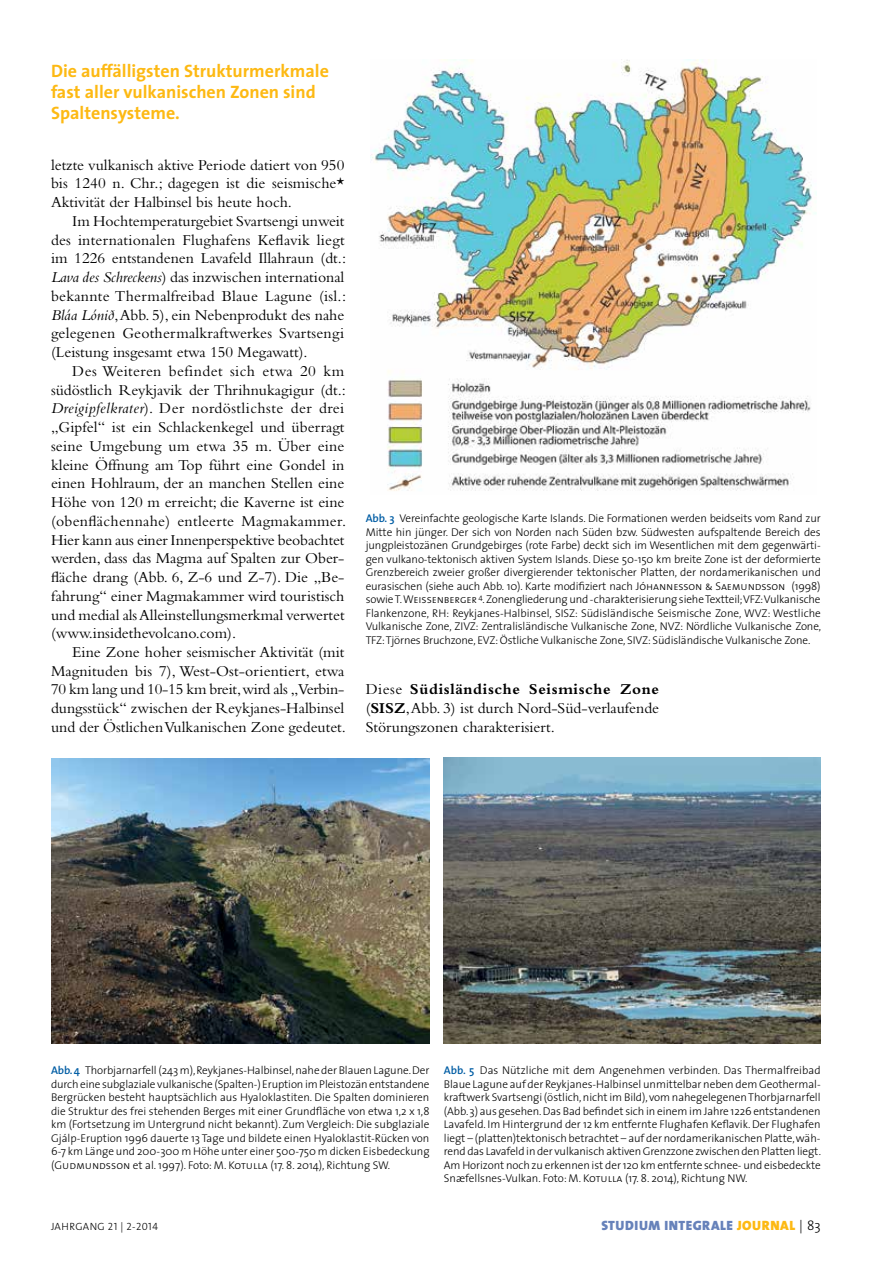
<style>
.page{position:relative;width:893px;height:1263px;background:#fff}
.page>*{position:absolute;margin:0;border:0;box-sizing:border-box;transform-origin:0 0}
.t1{font:700 18px/21px "The Sans";color:#fdb913}
.t2{font:15.75px/18.8px "Bembo";color:#000;text-align:justify}
.t3{font:900 13.5px "The Sans";letter-spacing:.04em;color:#6782ba}
.t4{font:300 11.25px/13.5px "The Sans";letter-spacing:-.005em;color:#000;text-align:justify}
.t5{font:10.5px "The Sans Light Caps";letter-spacing:.04em;color:#000}
.s1{font-style:italic}
.s2{font-weight:600;color:#005da4}
.s3{font-family:"The Sans Light Caps";font-weight:400}
.s4{font-weight:700}
.s5{color:#fdb913}
.s6{font-weight:300;color:#000}
</style>
<div class="page">
<img style="left:51px;top:758px;width:378px;height:285px">
<img style="left:444px;top:758px;width:377px;height:285px">
<img style="left:370px;top:59px;width:446px;height:432px">
<h1 class="t1" style="left:51px;top:60px;width:279px">Die auffälligsten Strukturmerkmale fast aller vulkanischen Zonen sind<br>Spaltensysteme.</h1>
<h2 class="t2" style="left:51px;top:155px;width:295px">letzte vulkanisch aktive Periode datiert von 950 bis 1240 n. Chr.; dagegen ist die seismische* Aktivität der Halbinsel bis heute hoch.</h2>
<p class="t2" style="left:51px;top:211px;width:297px;text-indent:21px">Im Hochtemperaturgebiet Svartsengi unweit des internationalen Flughafens Keflavik liegt im 1226 entstandenen Lavafeld Illahraun (dt.:<br><span class="s1">Lava des Schreckens</span>) das inzwischen international bekannte Thermalfreibad Blaue Lagune (isl.:<br><span class="s1">Bláa Lónið</span>, Abb. 5), ein Nebenprodukt des nahe gelegenen Geothermalkraftwerkes Svartsengi (Leistung insgesamt etwa 150 Megawatt).</p>
<p class="t2" style="left:51px;top:361px;width:297px;text-align:left;text-indent:21px">Des Weiteren befindet sich etwa 20 km südöstlich Reykjavik der Thrihnukagigur (dt.:<br><span class="s1">Dreigipfelkrater</span>). Der nordöstlichste der drei „Gipfel“ ist ein Schlackenkegel und überragt seine Umgebung um etwa 35 m. Über eine kleine Öffnung am Top führt eine Gondel in einen Hohlraum, der an manchen Stellen eine Höhe von 120 m erreicht; die Kaverne ist eine (obenflächennahe) entleerte Magmakammer.<br>Hier kann aus einer Innenperspektive beobachtet werden, dass das Magma auf Spalten zur Ober&shy;fläche drang (Abb. 6, Z-6 und Z-7). Die „Be&shy;fahrung“ einer Magmakammer wird touristisch und medial als Alleinstellungsmerkmal verwertet (www.insidethevolcano.com).</p>
<h2 class="t2" style="left:51px;top:642px;width:296px;text-indent:21px">Eine Zone hoher seismischer Aktivität (mit Magnituden bis 7), West-Ost-orientiert, etwa 70 km lang und 10-15 km breit, wird als „Verbin&shy;dungsstück“ zwischen der Reykjanes-Halbinsel und der Östlichen Vulkanischen Zone gedeutet.</h2>
<p class="t4" style="left:366px;top:511px;width:457px"><span class="s2">Abb. 3</span> Vereinfachte geologische Karte Islands. Die Formationen werden beidseits vom Rand zur Mitte hin jünger. Der sich von Norden nach Süden bzw. Südwesten aufspaltende Bereich des jungpleistozänen Grundgebirges (rote Farbe) deckt sich im Wesentlichen mit dem gegenwärti&shy;gen vulkano-tektonisch aktiven System Islands. Diese 50-150 km breite Zone ist der deformierte Grenzbereich zweier großer divergierender tektonischer Platten, der nordamerikanischen und eurasischen (siehe auch Abb. 10). Karte modifiziert nach <span class="s3">Jóhannesson &amp; Saemundsson</span> (1998) sowie T. <span class="s3">Weissenberger</span> <sup>4</sup>. Zonengliederung und -charakterisierung siehe Textteil; VFZ: Vulkanische Flankenzone, RH: Reykjanes-Halbinsel, SISZ: Südisländische Seismische Zone, WVZ: Westliche Vulkanische Zone, ZIVZ: Zentralisländische Vulkanische Zone, NVZ: Nördliche Vulkanische Zone, TFZ: Tjörnes Bruchzone, EVZ: Östliche Vulkanische Zone, SIVZ: Südisländische Vulkanische Zone.</p>
<h2 class="t2" style="left:366px;top:680px;width:295px">Diese <span class="s4">Südisländische Seismische Zone </span>(<span class="s4">SISZ</span>, Abb. 3) ist durch Nord-Süd-verlaufende Störungszonen charakterisiert.</h2>
<p class="t4" style="left:51px;top:1063px;width:380px"><span class="s2">Abb. 4</span> Thorbjarnarfell (243 m), Reykjanes-Halbinsel, nahe der Blauen Lagune. Der durch eine subglaziale vulkanische (Spalten-) Eruption im Pleistozän entstandene Bergrücken besteht hauptsächlich aus Hyaloklastiten. Die Spalten dominieren die Struktur des frei stehenden Berges mit einer Grundfläche von etwa 1,2 x 1,8 km (Fortsetzung im Untergrund nicht bekannt). Zum Vergleich: Die subglaziale Gjálp-Eruption 1996 dauerte 13 Tage und bildete einen Hyaloklastit-Rücken von 6-7 km Länge und 200-300 m Höhe unter einer 500-750 m dicken Eisbedeckung (<span class="s3">Gudmundsson</span> et al. 1997). Foto: M. <span class="s3">Kotulla</span> (17. 8. 2014), Richtung SW.</p>
<p class="t4" style="left:444px;top:1063px;width:379px"><span class="s2">Abb. 5</span> Das Nützliche mit dem Angenehmen verbinden. Das Thermalfreibad Blaue Lagune auf der Reykjanes-Halbinsel unmittelbar neben dem Geothermal&shy;kraftwerk Svartsengi (östlich, nicht im Bild), vom nahegelegenen Thorbjarnarfell (Abb. 3) aus gesehen. Das Bad befindet sich in einem im Jahre 1226 entstandenen Lavafeld. Im Hintergrund der 12 km entfernte Flughafen Keflavik. Der Flughafen liegt – (platten)tektonisch betrachtet – auf der nordamerikanischen Platte, wäh&shy;rend das Lavafeld in der vulkanisch aktiven Grenzzone zwischen den Platten liegt.<br>Am Horizont noch zu erkennen ist der 120 km entfernte schnee- und eisbedeckte Snæfellsnes-Vulkan. Foto: M. <span class="s3">Kotulla</span> (17. 8. 2014), Richtung NW.</p>
<p class="t5" style="left:51px;top:1218px;width:108px">JAHRGANG 21 | 2-2014</p>
<p class="t3" style="left:601px;top:1214px;width:221px">STUDIUM INTEGRALE <span class="s5">JOURNAL</span> <span class="s6">| 83</span></p>
</div>
